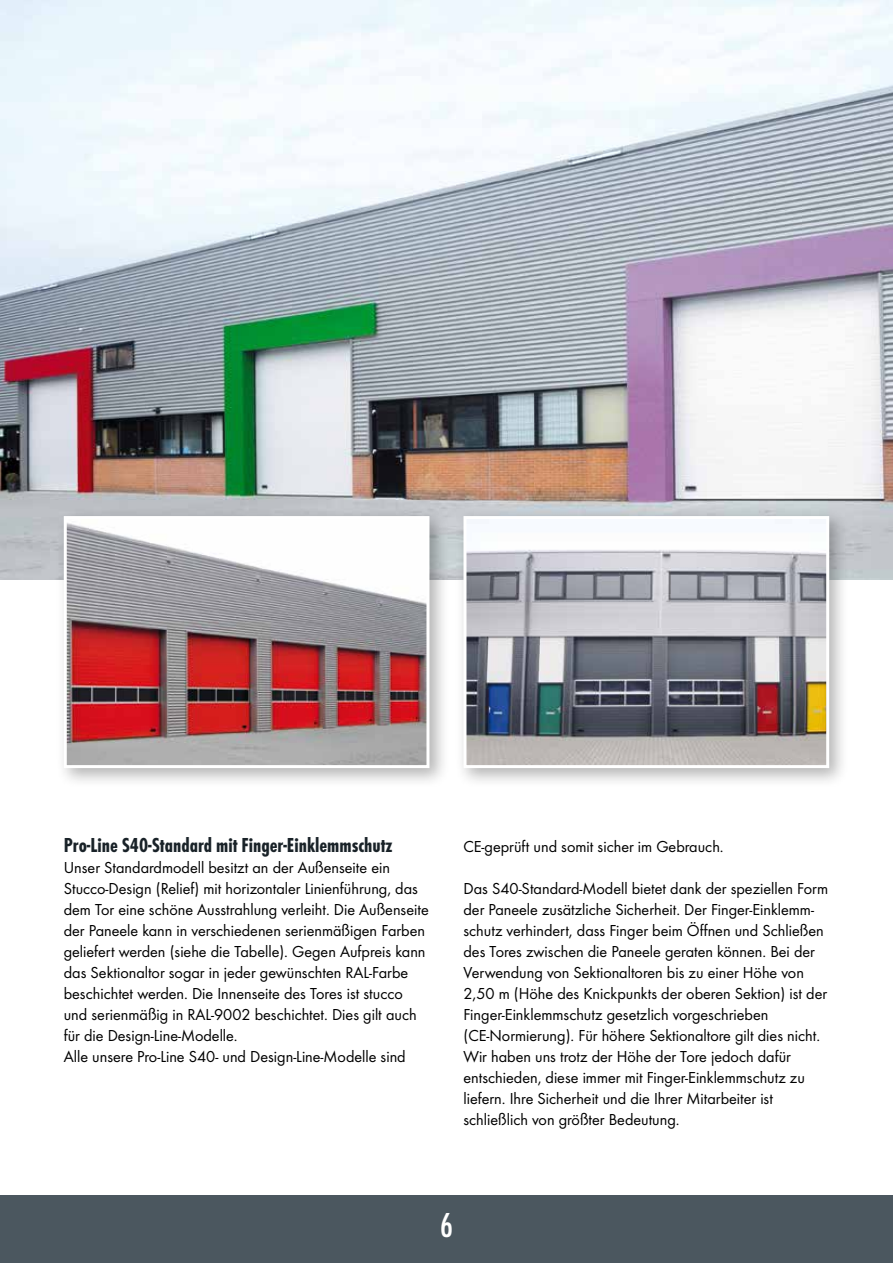
<style>
.page{position:relative;width:893px;height:1263px;background:#fff}
.page>*{position:absolute;margin:0;border:0;box-sizing:border-box;transform-origin:0 0}
.t1{font:500 36px "Futura Con";color:#fff}
.t2{font:700 21px "Futura Con";color:#192228}
.t3{font:16.5px/21px "Futura Boo";color:#000}
</style>
<div class="page">
<img style="left:0;top:0;width:893px;height:579px">
<div style="left:0;top:1195px;width:893px;height:68px;background:#4b575f"></div>
<div style="left:455px;top:508px;width:394px;height:280px;background:#000;opacity:.3"></div>
<img style="left:467px;top:520px;width:358px;height:244px">
<div style="left:463px;top:516px;width:366px;height:252px;border:3px solid #fff"></div>
<div style="left:55px;top:508px;width:395px;height:280px;background:#000;opacity:.3"></div>
<img style="left:68px;top:520px;width:357px;height:244px">
<div style="left:64px;top:516px;width:365px;height:252px;border:3px solid #fff"></div>
<p class="t2" style="left:64px;top:833px;width:330px">Pro-Line S40-Standard mit Finger-Einklemmschutz</p>
<p class="t3" style="left:64px;top:857px;width:366px">Unser Standardmodell besitzt an der Außenseite ein Stucco-Design (Relief) mit horizontaler Linienführung, das dem Tor eine schöne Ausstrahlung verleiht. Die Außenseite der Paneele kann in verschiedenen serienmäßigen Farben geliefert werden (siehe die Tabelle). Gegen Aufpreis kann das Sektionaltor sogar in jeder gewünschten RAL-Farbe beschichtet werden. Die Innenseite des Tores ist stucco und serienmäßig in RAL-9002 beschichtet. Dies gilt auch für die Design-Line-Modelle.<br>Alle unsere Pro-Line S40- und Design-Line-Modelle sind</p>
<p class="t3" style="left:463px;top:836px;width:262px">CE-geprüft und somit sicher im Gebrauch.</p>
<p class="t3" style="left:463px;top:878px;width:366px">Das S40-Standard-Modell bietet dank der speziellen Form der Paneele zusätzliche Sicherheit. Der Finger-Einklemm&shy;schutz verhindert, dass Finger beim Öffnen und Schließen des Tores zwischen die Paneele geraten können. Bei der Verwendung von Sektionaltoren bis zu einer Höhe von 2,50 m (Höhe des Knickpunkts der oberen Sektion) ist der Finger-Einklemmschutz gesetzlich vorgeschrieben (CE-Normierung). Für höhere Sektionaltore gilt dies nicht.<br>Wir haben uns trotz der Höhe der Tore jedoch dafür entschieden, diese immer mit Finger-Einklemmschutz zu liefern. Ihre Sicherheit und die Ihrer Mitarbeiter ist schließlich von größter Bedeutung.</p>
<h1 class="t1" style="left:440px;top:1205px;width:15px">6</h1>
</div>
